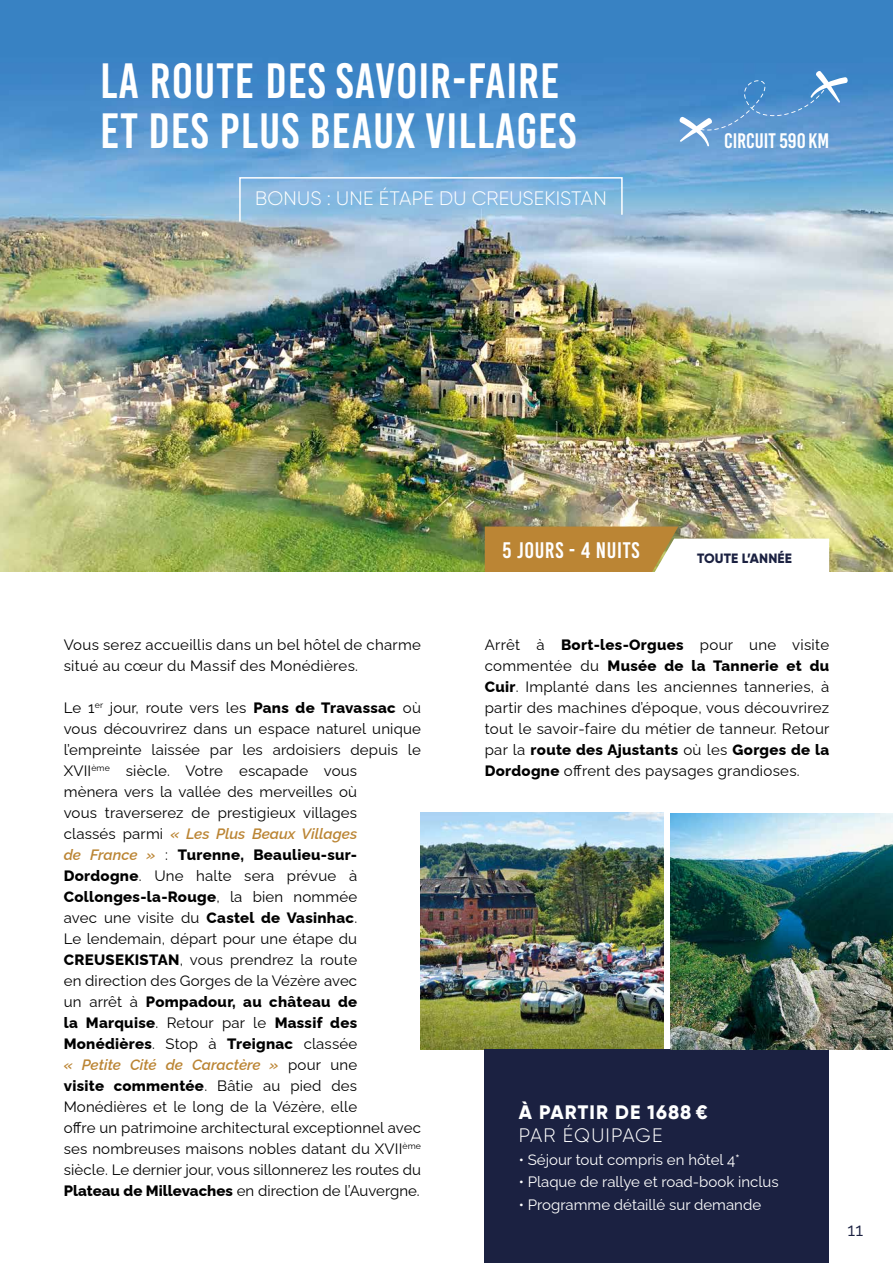
<style>
.page{position:relative;width:893px;height:1263px;background:#fff}
.page>*{position:absolute;margin:0;border:0;box-sizing:border-box;transform-origin:0 0}
.t1{font:49.5px/49.5px "Bebas Kai";letter-spacing:.02em;color:#fff}
.t2{font:22.5px "Bebas Kai";letter-spacing:.03em;color:#fff}
.t3{font:21px "Bebas Kai";color:#fff}
.t4{font:300 19.5px "Gilroy";letter-spacing:.01em;color:#fff}
.t5{font:800 19.5px "Gilroy";letter-spacing:.05em;color:#fff}
.t6{font:300 19.5px "Gilroy";letter-spacing:.055em;color:#fff}
.t7{font:18px "Raleway";color:#1b2141}
.t8{font:15px/21px "Raleway";letter-spacing:.01em;color:#000}
.t9{font:15px "Raleway";color:#fff}
.t10{font:800 13.5px "Gilroy";letter-spacing:.01em;color:#1b2141}
.s1{font-weight:800}
.s2{font-weight:600;font-style:italic;color:#bb8534}
</style>
<div class="page">
<img style="left:0;top:0;width:893px;height:572px">
<img style="left:421px;top:812px;width:242px;height:238px">
<svg style="left:238px;top:176px;width:385px;height:47px"></svg>
<svg style="left:678px;top:69px;width:171px;height:78px"></svg>
<div style="left:485px;top:1050px;width:344px;height:213px;background:#1b2141"></div>
<svg style="left:485px;top:526px;width:344px;height:46px"></svg>
<img style="left:671px;top:814px;width:222px;height:236px">
<h1 class="t1" style="left:100px;top:57px;width:477px">LA ROUTE DES SAVOIR-FAIRE<br>ET DES PLUS BEAUX VILLAGES</h1>
<h3 class="t4" style="left:255px;top:187px;width:353px">BONUS : UNE ÉTAPE DU CREUSEKISTAN</h3>
<h3 class="t3" style="left:724px;top:129px;width:106px">CIRCUIT 590 KM</h3>
<p class="t8" style="left:64px;top:632px;width:359px">Vous serez accueillis dans un bel hôtel de charme situé au cœur du Massif des Monédières.</p>
<p class="t8" style="left:64px;top:695px;width:359px">Le 1<sup>er</sup> jour, route vers les <span class="s1">Pans de Travassac</span> où vous découvrirez dans un espace naturel unique l’empreinte laissée par les ardoisiers depuis le XVII<sup>ème</sup> siècle. Votre escapade vous<br>mènera vers la vallée des merveilles où<br>vous traverserez de prestigieux villages<br>classés parmi <span class="s2">« Les Plus Beaux Villages<br>de France »</span> : <span class="s1">Turenne, Beaulieu-sur-Dordogne</span>. Une halte sera prévue à <span class="s1">Collonges-la-Rouge</span>, la bien nommée<br>avec une visite du <span class="s1">Castel de Vasinhac</span>.<br>Le lendemain, départ pour une étape du <span class="s1">CREUSEKISTAN</span>, vous prendrez la route<br>en direction des Gorges de la Vézère avec<br>un arrêt à <span class="s1">Pompadour, au château de<br>la Marquise</span>. Retour par le <span class="s1">Massif des Monédières</span>. Stop à <span class="s1">Treignac</span> classée<br><span class="s2">« Petite Cité de Caractère »</span> pour une<br><span class="s1">visite commentée</span>. Bâtie au pied des Monédières et le long de la Vézère, elle<br>offre un patrimoine architectural exceptionnel avec ses nombreuses maisons nobles datant du XVII<sup>ème </sup>siècle. Le dernier jour, vous sillonnerez les routes du <span class="s1">Plateau de Millevaches</span> en direction de l’Auvergne.</p>
<h2 class="t2" style="left:502px;top:538px;width:139px">5 JOURS - 4 NUITS</h2>
<p class="t10" style="left:697px;top:550px;width:96px">TOUTE L’ANNÉE</p>
<p class="t8" style="left:485px;top:632px;width:346px;text-align:justify">Arrêt à <span class="s1">Bort-les-Orgues</span> pour une visite commentée du <span class="s1">Musée de la Tannerie et du Cuir</span>. Implanté dans les anciennes tanneries, à partir des machines d’époque, vous découvrirez tout le savoir-faire du métier de tanneur. Retour par la <span class="s1">route des Ajustants</span> où les <span class="s1">Gorges de la Dordogne</span> offrent des paysages grandioses.</p>
<h3 class="t5" style="left:519px;top:1099px;width:190px">À PARTIR DE 1688 €</h3>
<h3 class="t6" style="left:519px;top:1123px;width:145px">PAR ÉQUIPAGE</h3>
<p class="t9" style="left:519px;top:1147px;width:223px">• Séjour tout compris en hôtel 4*</p>
<p class="t9" style="left:519px;top:1170px;width:261px">• Plaque de rallye et road-book inclus</p>
<p class="t9" style="left:519px;top:1192px;width:244px">• Programme détaillé sur demande</p>
<p class="t7" style="left:847px;top:1215px;width:17px">11</p>
</div>
